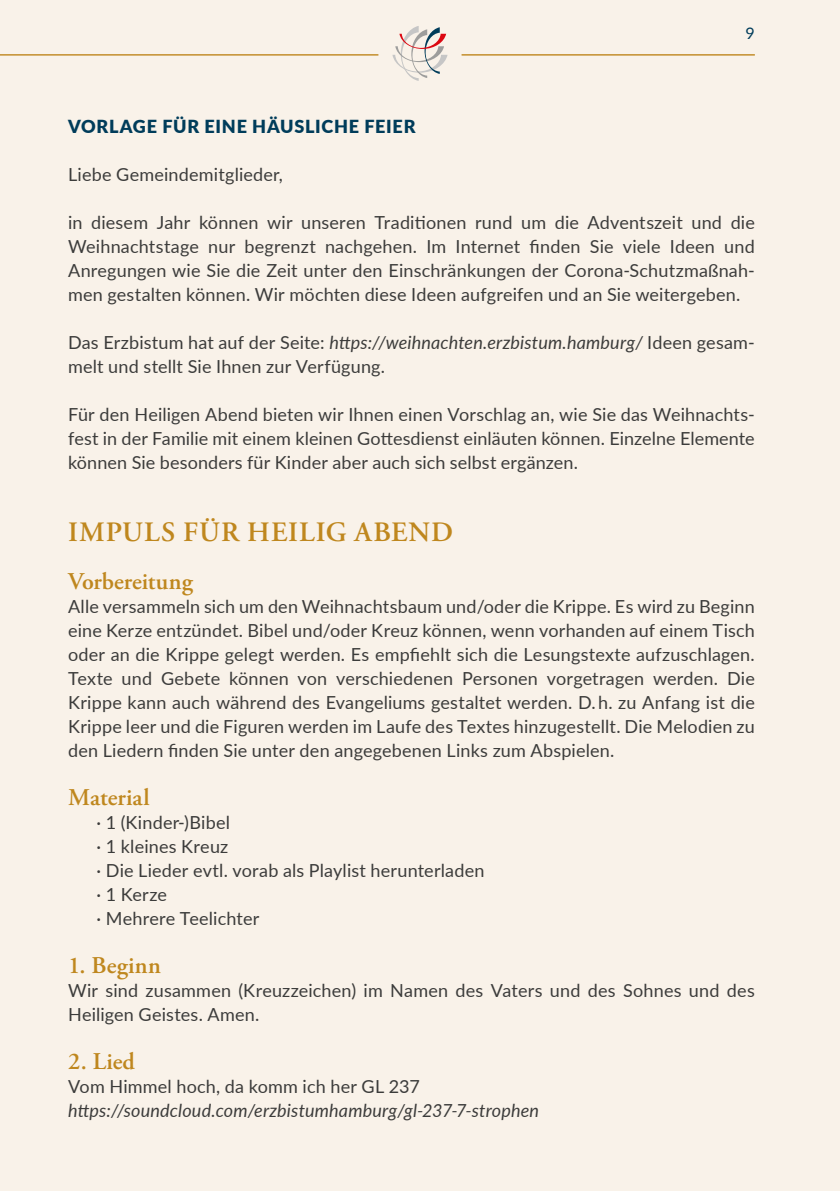
<style>
.page{position:relative;width:840px;height:1191px;background:#fff}
.page>*{position:absolute;margin:0;border:0;box-sizing:border-box;transform-origin:0 0}
.t1{font:600 28px "Adobe Garamond Pro";letter-spacing:.035em;color:#bf871e}
.t2{font:600 24px "Adobe Garamond Pro";color:#bf871e}
.t3{font:18px/24px "Lato";letter-spacing:.01em;color:#3c3c3b;text-align:justify}
.t4{font:italic 18px "Lato";letter-spacing:.01em;color:#3c3c3b}
.t5{font:900 18px "Lato";letter-spacing:.04em;color:#003c5a}
.t6{font:16px "Lato";color:#003c5a}
.s1{font-style:italic}
</style>
<div class="page">
<div style="left:0;top:0;width:839px;height:1191px;background:#f9f2e9"></div>
<hr style="left:461px;top:54px;width:293px;height:2px;background:#bf871e">
<svg style="left:392px;top:26px;width:55px;height:55px"></svg>
<hr style="left:0;top:54px;width:378px;height:2px;background:#bf871e">
<p class="t6" style="left:745px;top:22px;width:11px">9</p>
<p class="t5" style="left:68px;top:113px;width:349px">VORLAGE FÜR EINE HÄUSLICHE FEIER</p>
<p class="t3" style="left:68px;top:162px;width:216px">Liebe Gemeindemitglieder,</p>
<p class="t3" style="left:68px;top:210px;width:688px">in diesem Jahr können wir unseren Traditionen rund um die Adventszeit und die Weihnachtstage nur begrenzt nachgehen. Im Internet finden Sie viele Ideen und Anregungen wie Sie die Zeit unter den Einschränkungen der Corona-Schutzmaßnah&shy;men gestalten können. Wir möchten diese Ideen aufgreifen und an Sie weitergeben.</p>
<p class="t3" style="left:68px;top:330px;width:687px">Das Erzbistum hat auf der Seite: <span class="s1">https://weihnachten.erzbistum.hamburg/</span> Ideen gesam&shy;melt und stellt Sie Ihnen zur Verfügung.</p>
<p class="t3" style="left:68px;top:402px;width:687px">Für den Heiligen Abend bieten wir Ihnen einen Vorschlag an, wie Sie das Weihnachts&shy;fest in der Familie mit einem kleinen Gottesdienst einläuten können. Einzelne Elemente können Sie besonders für Kinder aber auch sich selbst ergänzen.</p>
<h1 class="t1" style="left:68px;top:516px;width:386px">IMPULS FÜR HEILIG ABEND</h1>
<h2 class="t2" style="left:68px;top:568px;width:126px">Vorbereitung</h2>
<p class="t3" style="left:68px;top:594px;width:688px">Alle versammeln sich um den Weihnachtsbaum und/oder die Krippe. Es wird zu Beginn eine Kerze entzündet. Bibel und/oder Kreuz können, wenn vorhanden auf einem Tisch oder an die Krippe gelegt werden. Es empfiehlt sich die Lesungstexte aufzuschlagen.<br>Texte und Gebete können von verschiedenen Personen vorgetragen werden. Die Krippe kann auch während des Evangeliums gestaltet werden. D. h. zu Anfang ist die Krippe leer und die Figuren werden im Laufe des Textes hinzugestellt. Die Melodien zu den Liedern finden Sie unter den angegebenen Links zum Abspielen.</p>
<h2 class="t2" style="left:68px;top:784px;width:83px">Material</h2>
<p class="t3" style="left:96px;top:810px;width:389px;text-align:left">· 1 (Kinder-)Bibel<br>· 1 kleines Kreuz<br>· Die Lieder evtl. vorab als Playlist herunterladen · 1 Kerze<br>· Mehrere Teelichter</p>
<h2 class="t2" style="left:68px;top:952px;width:94px">1. Beginn</h2>
<p class="t3" style="left:68px;top:978px;width:687px">Wir sind zusammen (Kreuzzeichen) im Namen des Vaters und des Sohnes und des<br>Heiligen Geistes. Amen.</p>
<h2 class="t2" style="left:68px;top:1048px;width:68px">2. Lied</h2>
<p class="t3" style="left:68px;top:1074px;width:353px">Vom Himmel hoch, da komm ich her GL 237</p>
<p class="t4" style="left:68px;top:1098px;width:472px">https://soundcloud.com/erzbistumhamburg/gl-237-7-strophen</p>
</div>
